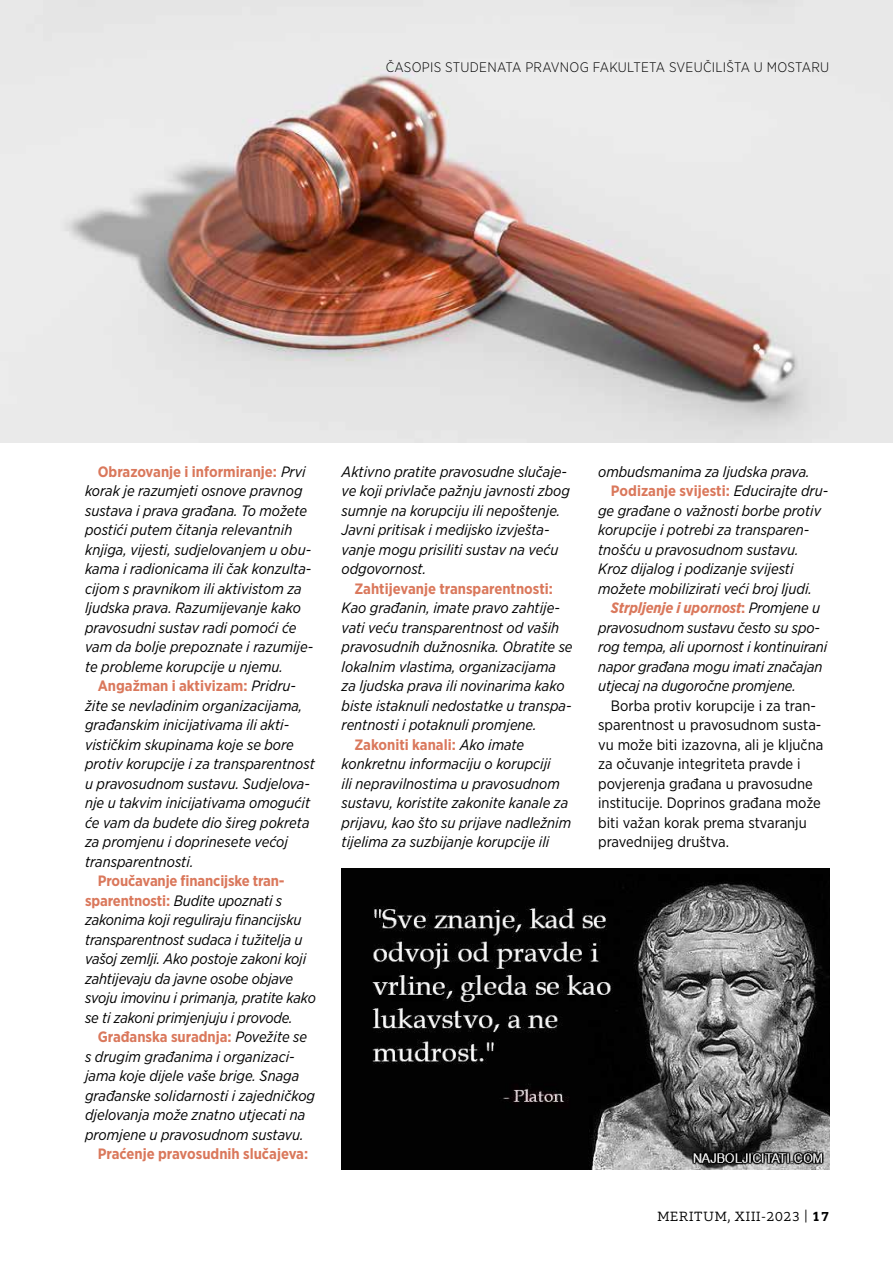
<style>
.page{position:relative;width:893px;height:1263px;background:#fff}
.page>*{position:absolute;margin:0;border:0;box-sizing:border-box;transform-origin:0 0}
.t1{font:italic 15px/19.5px "Gotham Narrow";color:#000}
.t2{font:15px/19.5px "Gotham Narrow";color:#000}
.t3{font:700 15px "Gotham Narrow";color:#da785c}
.t4{font:italic 700 15px "Gotham Narrow";letter-spacing:-.01em;color:#da785c}
.t5{font:300 13.8px "Gotham Narrow";letter-spacing:.02em;color:#000}
.t6{font:300 13.5px "Equip Slab";letter-spacing:.06em;color:#000}
.s1{font-weight:700;font-style:normal;color:#da785c}
.s2{font-weight:400;font-style:italic;color:#000}
.s3{font-style:normal}
.s4{font-weight:400;color:#000}
.s5{font-weight:700}
</style>
<div class="page">
<img style="left:342px;top:868px;width:487px;height:301px">
<img style="left:0;top:0;width:893px;height:442px">
<p class="t5" style="left:386px;top:59px;width:445px">ČASOPIS STUDENATA PRAVNOG FAKULTETA SVEUČILIŠTA U MOSTARU</p>
<p class="t1" style="left:85px;top:461px;width:230px;text-indent:13px"><span class="s1">Obrazovanje i informiranje:</span> Prvi korak je razumjeti osnove pravnog sustava i prava građana. To možete postići putem čitanja relevantnih knjiga, vijesti, sudjelovanjem u obu&shy;kama i radionicama ili čak konzulta&shy;cijom s pravnikom ili aktivistom za ljudska prava. Razumijevanje kako pravosudni sustav radi pomoći će vam da bolje prepoznate i razumije&shy;te probleme korupcije u njemu.</p>
<p class="t1" style="left:85px;top:676px;width:231px;text-indent:13px"><span class="s1">Angažman i aktivizam:</span> Pridru&shy;žite se nevladinim organizacijama, građanskim inicijativama ili akti&shy;vističkim skupinama koje se bore protiv korupcije i za transparentnost u pravosudnom sustavu. Sudjelova&shy;nje u takvim inicijativama omogućit će vam da budete dio šireg pokreta za promjenu i doprinesete većoj transparentnosti.</p>
<p class="t1" style="left:85px;top:871px;width:232px;text-indent:13px"><span class="s1">Proučavanje financijske tran&shy;sparentnosti:</span> Budite upoznati s zakonima koji reguliraju financijsku transparentnost sudaca i tužitelja u vašoj zemlji. Ako postoje zakoni koji zahtijevaju da javne osobe objave svoju imovinu i primanja, pratite kako se ti zakoni primjenjuju i provode.</p>
<p class="t1" style="left:85px;top:1027px;width:232px;text-indent:13px"><span class="s1">Građanska suradnja:</span> Povežite se s drugim građanima i organizaci&shy;jama koje dijele vaše brige. Snaga građanske solidarnosti i zajedničkog djelovanja može znatno utjecati na promjene u pravosudnom sustavu.</p>
<p class="t3" style="left:98px;top:1144px;width:212px">Praćenje pravosudnih slučajeva:</p>
<p class="t1" style="left:342px;top:461px;width:230px">Aktivno pratite pravosudne slučaje&shy;ve koji privlače pažnju javnosti zbog sumnje na korupciju ili nepoštenje.<br>Javni pritisak i medijsko izvješta&shy;vanje mogu prisiliti sustav na veću odgovornost.</p>
<p class="t3" style="left:354px;top:579px;width:200px">Zahtijevanje transparentnosti:</p>
<p class="t1" style="left:342px;top:598px;width:220px">Kao građanin, imate pravo zahtije-</p>
<p class="t1" style="left:342px;top:617px;width:219px">vati veću transparentnost od vaših</p>
<p class="t1" style="left:342px;top:637px;width:233px">pravosudnih dužnosnika. Obratite se</p>
<p class="t1" style="left:342px;top:656px;width:216px">lokalnim vlastima, organizacijama</p>
<p class="t1" style="left:342px;top:676px;width:224px">za ljudska prava ili novinarima kako</p>
<p class="t1" style="left:342px;top:695px;width:231px">biste istaknuli nedostatke u transpa-</p>
<p class="t1" style="left:342px;top:715px;width:197px">rentnosti i potaknuli promjene.</p>
<p class="t3" style="left:354px;top:735px;width:171px">Zakoniti kanali: <span class="s2">Ako imate</span></p>
<p class="t1" style="left:342px;top:754px;width:211px">konkretnu informaciju o korupciji</p>
<p class="t1" style="left:342px;top:773px;width:220px">ili nepravilnostima u pravosudnom</p>
<p class="t1" style="left:342px;top:793px;width:228px">sustavu, koristite zakonite kanale za</p>
<p class="t1" style="left:342px;top:812px;width:231px">prijavu, kao što su prijave nadležnim</p>
<p class="t1" style="left:342px;top:832px;width:209px">tijelima za suzbijanje korupcije ili</p>
<p class="t1" style="left:598px;top:461px;width:213px">ombudsmanima za ljudska prava.</p>
<p class="t3" style="left:611px;top:481px;width:219px">Podizanje svijesti: <span class="s2">Educirajte dru-</span></p>
<p class="t1" style="left:598px;top:500px;width:225px">ge građane o važnosti borbe protiv</p>
<p class="t1" style="left:598px;top:520px;width:213px">korupcije i potrebi za transparen-</p>
<p class="t1" style="left:598px;top:539px;width:202px">tnošću u pravosudnom sustavu.</p>
<p class="t1" style="left:598px;top:559px;width:197px">Kroz dijalog i podizanje svijesti</p>
<p class="t1" style="left:598px;top:578px;width:215px">možete mobilizirati veći broj ljudi.</p>
<p class="t4" style="left:611px;top:598px;width:211px">Strpljenje i upornost<span class="s3">:</span> <span class="s4">Promjene u</span></p>
<p class="t1" style="left:598px;top:617px;width:223px">pravosudnom sustavu često su spo-</p>
<p class="t1" style="left:598px;top:637px;width:231px">rog tempa, ali upornost i kontinuirani</p>
<p class="t1" style="left:598px;top:656px;width:226px">napor građana mogu imati značajan</p>
<p class="t1" style="left:598px;top:676px;width:199px">utjecaj na dugoročne promjene.</p>
<p class="t2" style="left:598px;top:695px;width:227px;text-indent:13px">Borba protiv korupcije i za tran&shy;sparentnost u pravosudnom susta&shy;vu može biti izazovna, ali je ključna za očuvanje integriteta pravde i povjerenja građana u pravosudne institucije. Doprinos građana može biti važan korak prema stvaranju pravednijeg društva.</p>
<p class="t6" style="left:657px;top:1208px;width:173px">MERITUM, XIII-2023 | <span class="s5">17</span></p>
</div>
